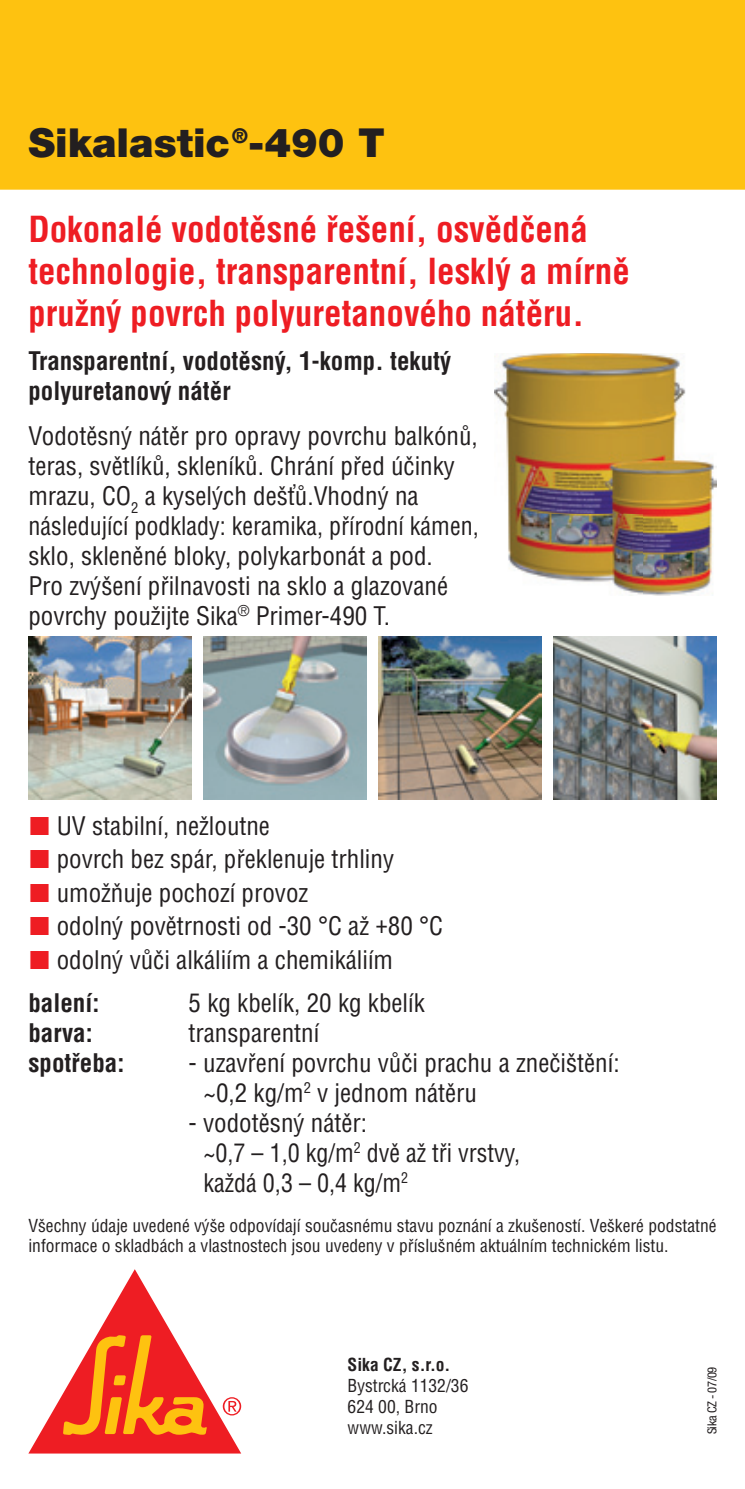
<style>
.page{position:relative;width:745px;height:1489px;background:#fff}
.page>*{position:absolute;margin:0;border:0;box-sizing:border-box;transform-origin:0 0}
.t1{font:900 40px "Helvetica CE";color:#231f20}
.t2{font:700 condensed 35px/42px "Helvetica CE";color:#ee1d23}
.t3{font:500 condensed 25px/30px "Helvetica CE";color:#231f20}
.t4{font:700 condensed 25px/30px "Helvetica CE";color:#231f20}
.t5{font:500 condensed 17.5px/21px "Helvetica CE";color:#231f20}
.t6{font:700 condensed 17.5px "Helvetica CE";color:#231f20}
.t7{font:condensed 12.5px "Helvetica Neue LT Pro";letter-spacing:-.03em;color:#231f20}
</style>
<div class="page">
<div style="left:0;top:0;width:744px;height:190px;background:#fec210"></div>
<svg style="left:28px;top:1269px;width:213px;height:184px"></svg>
<img style="left:28px;top:636px;width:163px;height:163px">
<img style="left:378px;top:636px;width:163px;height:163px">
<img style="left:203px;top:636px;width:163px;height:163px">
<img style="left:553px;top:636px;width:163px;height:163px">
<img style="left:494px;top:353px;width:222px;height:242px">
<h1 class="t1" style="left:28px;top:118px;width:357px">Sikalastic <sup>®</sup>-490 T</h1>
<h2 class="t2" style="left:28px;top:208px;width:602px">Dokonalé vodotěsné řešení, osvědčená technologie, transparentní, lesklý a mírně pružný povrch polyuretanového nátěru.</h2>
<p class="t4" style="left:28px;top:346px;width:424px">Transparentní, vodotěsný, 1-komp. tekutý polyuretanový nátěr</p>
<p class="t3" style="left:28px;top:420px;width:451px">Vodotěsný nátěr pro opravy povrchu balkónů, teras, světlíků, skleníků. Chrání před účinky mrazu, CO<sub>2</sub> a kyselých dešťů.Vhodný na následující podklady: keramika, přírodní kámen, sklo, skleněné bloky, polykarbonát a pod.<br>Pro zvýšení přilnavosti na sklo a glazované povrchy použijte Sika<sup>®</sup> Primer-490 T.</p>
<p class="t3" style="left:57px;top:808px;width:387px;line-height:33.5px">UV stabilní, nežloutne<br>povrch bez spár, překlenuje trhliny umožňuje pochozí provoz<br>odolný povětrnosti od -30 °C až +80 °C odolný vůči alkáliím a chemikáliím</p>
<p class="t4" style="left:28px;top:987px;width:72px">balení:</p>
<p class="t3" style="left:188px;top:987px;width:238px">5 kg kbelík, 20 kg kbelík</p>
<p class="t4" style="left:28px;top:1017px;width:66px">barva:</p>
<p class="t3" style="left:188px;top:1017px;width:132px">transparentní</p>
<p class="t4" style="left:28px;top:1047px;width:97px">spotřeba:</p>
<p class="t3" style="left:203px;top:1047px;width:417px;text-indent:-15px">- uzavření povrchu vůči prachu a znečištění: ~0,2 kg/m<sup>2</sup> v jednom nátěru</p>
<p class="t3" style="left:203px;top:1107px;width:318px;text-indent:-15px">- vodotěsný nátěr:<br>~0,7 – 1,0 kg/m<sup>2</sup> dvě až tři vrstvy, každá 0,3 – 0,4 kg/m<sup>2</sup></p>
<p class="t5" style="left:28px;top:1215px;width:689px;line-height:20px">Všechny údaje uvedené výše odpovídají současnému stavu poznání a zkušeností. Veškeré podstatné informace o skladbách a vlastnostech jsou uvedeny v příslušném aktuálním technickém listu.</p>
<p class="t6" style="left:347px;top:1353px;width:104px">Sika CZ, s.r.o.</p>
<p class="t5" style="left:347px;top:1375px;width:122px">Bystrcká 1132/36<br>624 00, Brno www.sika.cz</p>
<p class="t7" style="left:704px;top:1434px;width:69px;rotate:-90deg">Sika CZ - 07/09</p>
</div>
